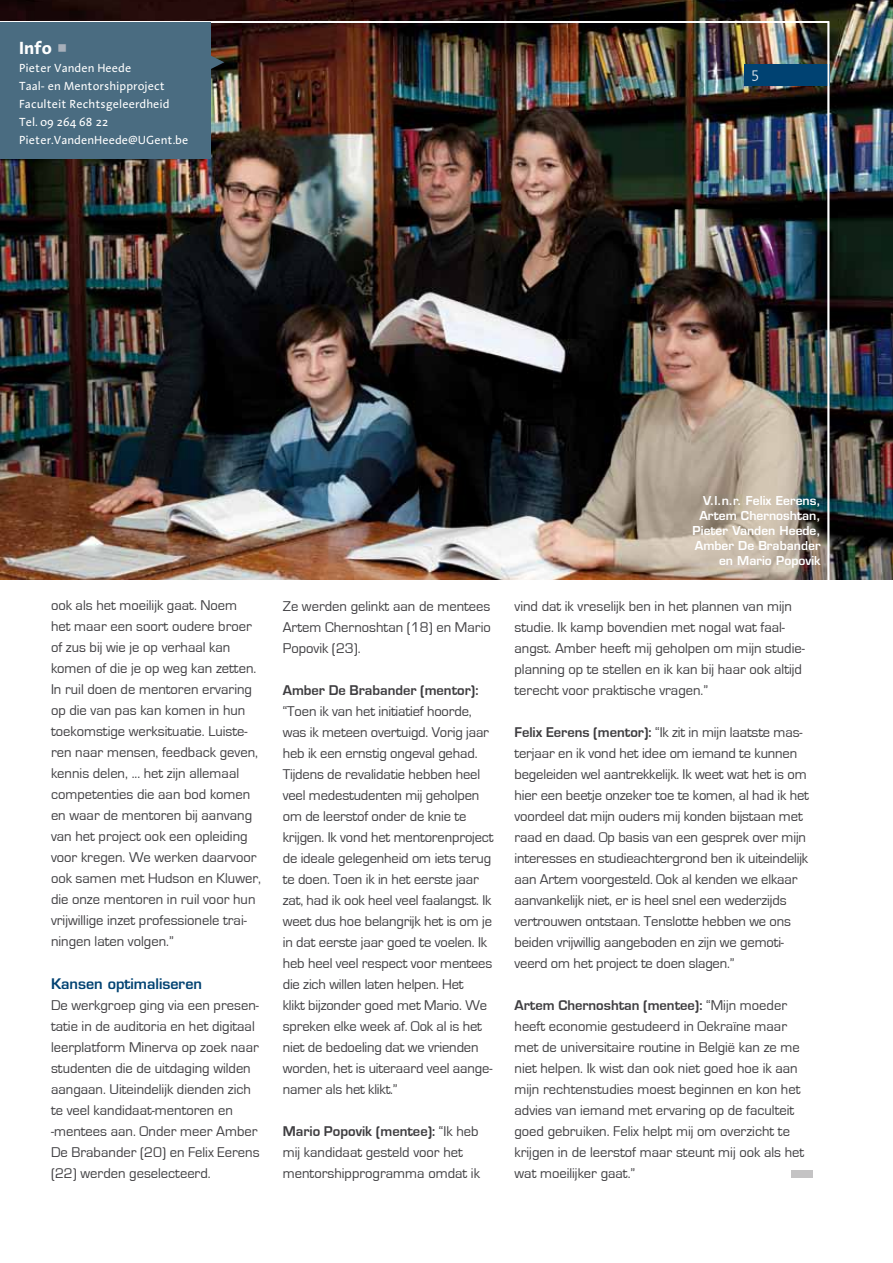
<style>
.page{position:relative;width:893px;height:1263px;background:#fff}
.page>*{position:absolute;margin:0;border:0;box-sizing:border-box;transform-origin:0 0}
.t1{font:700 18px "Linotype Aroma";color:#fff}
.t2{font:300 15px "Linotype Aroma SC";color:#fff}
.t3{font:14.55px/21px "Eurostile";color:#3e3d40}
.t4{font:700 14.55px "Eurostile";color:#3e3d40}
.t5{font:600 14.25px "Eurostile";color:#004272}
.t6{font:12px/18px "Linotype Aroma";color:#fff}
.t7{font:600 12px/15px "Eurostile";color:#fff;text-align:right}
.s1{font-weight:700}
</style>
<div class="page">
<img style="left:0;top:0;width:893px;height:579px">
<div style="left:744px;top:64px;width:85px;height:22px;background:#004272"></div>
<div style="left:0;top:23px;width:210px;height:136px;background:#4a6c81"></div>
<div style="left:791px;top:1170px;width:21px;height:8px;background:#c4c3c4"></div>
<svg style="left:210px;top:55px;width:14px;height:15px"></svg>
<p class="t1" style="left:19px;top:36px;width:34px">Info</p>
<p class="t6" style="left:19px;top:59px;width:171px">Pieter Vanden Heede<br>Taal- en Mentorshipproject<br>Faculteit Rechtsgeleerdheid<br>Tel. 09 264 68 22<br>Pieter.VandenHeede@UGent.be</p>
<p class="t2" style="left:751px;top:64px;width:10px">5</p>
<p class="t3" style="left:51px;top:595px;width:212px">ook als het moeilijk gaat. Noem<br>het maar een soort oudere broer of zus bij wie je op verhaal kan komen of die je op weg kan zetten.<br>In ruil doen de mentoren ervaring op die van pas kan komen in hun toekomstige werksituatie. Luiste&shy;ren naar mensen, feedback geven, kennis delen, ... het zijn allemaal competenties die aan bod komen en waar de mentoren bij aanvang van het project ook een opleiding voor kregen. We werken daarvoor ook samen met Hudson en Kluwer, die onze mentoren in ruil voor hun vrijwillige inzet professionele trai&shy;ningen laten volgen.”</p>
<p class="t5" style="left:51px;top:974px;width:152px">Kansen optimaliseren</p>
<p class="t3" style="left:51px;top:995px;width:210px">De werkgroep ging via een presen&shy;tatie in de auditoria en het digitaal leerplatform Minerva op zoek naar studenten die de uitdaging wilden aangaan. Uiteindelijk dienden zich te veel kandidaat-mentoren en -mentees aan. Onder meer Amber<br>De Brabander (20) en Felix Eerens (22) werden geselecteerd.</p>
<p class="t3" style="left:283px;top:596px;width:209px;text-align:justify">Ze werden gelinkt aan de mentees Artem Chernoshtan (18) en Mario Popovik (23).</p>
<p class="t4" style="left:283px;top:682px;width:197px">Amber De Brabander (mentor):</p>
<p class="t3" style="left:283px;top:701px;width:212px">“Toen ik van het initiatief hoorde, was ik meteen overtuigd. Vorig jaar heb ik een ernstig ongeval gehad.<br>Tijdens de revalidatie hebben heel veel medestudenten mij geholpen om de leerstof onder de knie te krijgen. Ik vond het mentorenproject de ideale gelegenheid om iets terug te doen. Toen ik in het eerste jaar zat, had ik ook heel veel faalangst. Ik weet dus hoe belangrijk het is om je in dat eerste jaar goed te voelen. Ik heb heel veel respect voor mentees die zich willen laten helpen. Het<br>klikt bijzonder goed met Mario. We spreken elke week af. Ook al is het niet de bedoeling dat we vrienden worden, het is uiteraard veel aange&shy;namer als het klikt.”</p>
<p class="t3" style="left:283px;top:1120px;width:199px"><span class="s1">Mario Popovik (mentee):</span> “Ik heb mij kandidaat gesteld voor het mentorshipprogramma omdat ik</p>
<p class="t7" style="left:693px;top:493px;width:130px">V.l.n.r. Felix Eerens,<br>Artem Chernoshtan,<br>Pieter Vanden Heede,<br>Amber De Brabander en Mario Popovik</p>
<p class="t3" style="left:514px;top:595px;width:292px">vind dat ik vreselijk ben in het plannen van mijn studie. Ik kamp bovendien met nogal wat faal&shy;angst. Amber heeft mij geholpen om mijn studie&shy;planning op te stellen en ik kan bij haar ook altijd terecht voor praktische vragen.”</p>
<p class="t3" style="left:514px;top:721px;width:296px"><span class="s1">Felix Eerens (mentor):</span> “Ik zit in mijn laatste mas&shy;terjaar en ik vond het idee om iemand te kunnen begeleiden wel aantrekkelijk. Ik weet wat het is om hier een beetje onzeker toe te komen, al had ik het voordeel dat mijn ouders mij konden bijstaan met raad en daad. Op basis van een gesprek over mijn interesses en studieachtergrond ben ik uiteindelijk aan Artem voorgesteld. Ook al kenden we elkaar aanvankelijk niet, er is heel snel een wederzijds vertrouwen ontstaan. Tenslotte hebben we ons beiden vrijwillig aangeboden en zijn we gemoti&shy;veerd om het project te doen slagen.”</p>
<p class="t3" style="left:514px;top:994px;width:291px"><span class="s1">Artem Chernoshtan (mentee):</span> “Mijn moeder heeft economie gestudeerd in Oekraïne maar met de universitaire routine in België kan ze me niet helpen. Ik wist dan ook niet goed hoe ik aan mijn rechtenstudies moest beginnen en kon het advies van iemand met ervaring op de faculteit goed gebruiken. Felix helpt mij om overzicht te krijgen in de leerstof maar steunt mij ook als het wat moeilijker gaat.”</p>
</div>
